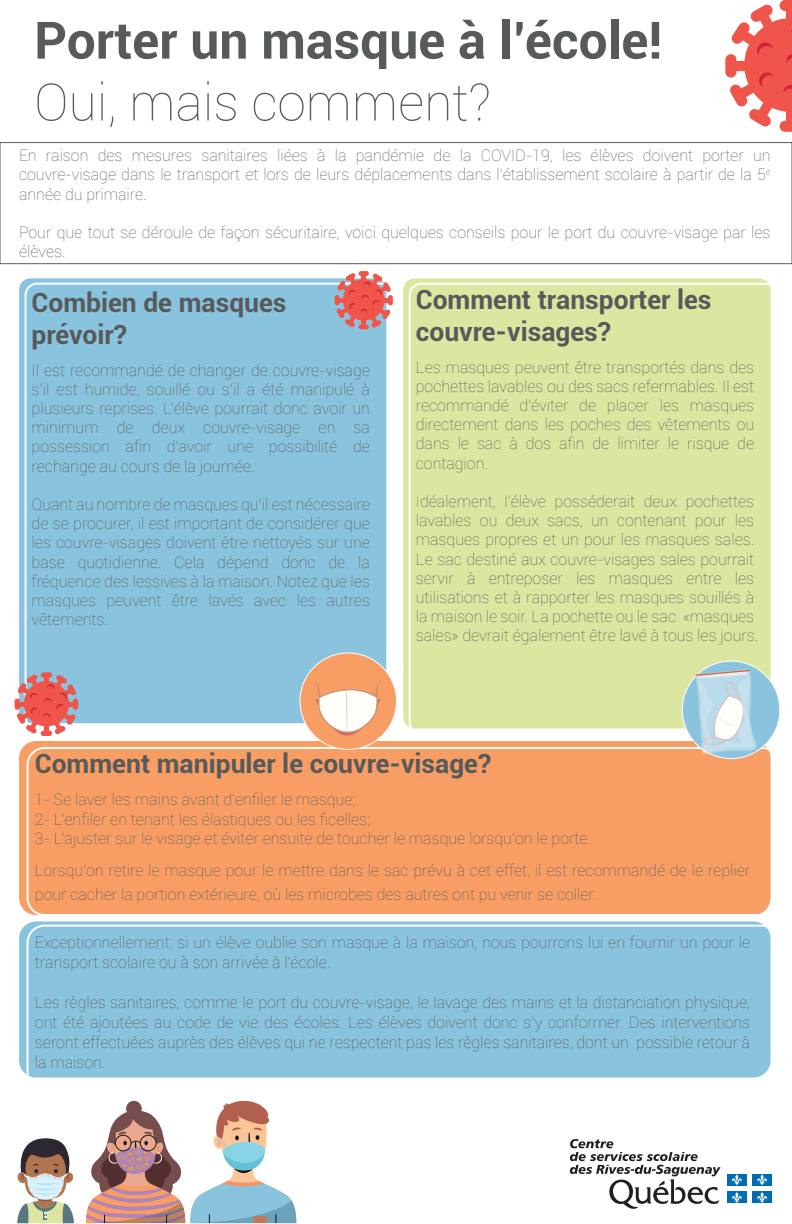
<style>
.page{position:relative;width:792px;height:1224px;background:#fff}
.page>*{position:absolute;margin:0;border:0;box-sizing:border-box;transform-origin:0 0}
.t1{font:700 51.6px "Roboto";color:#575a5b}
.t2{font:100 51.6px "Roboto";color:#575a5b}
.t3{font:700 26.4px/32px "Roboto";color:#575a5b}
.t4{font:100 16px/19.2px "Roboto";color:#575a5b;text-align:justify}
.s1{font-size:14px}
</style>
<div class="page">
<div style="left:0;top:142px;width:792px;height:122px;border:1px solid #575a5b"></div>
<div style="left:19px;top:278px;width:367px;height:445px;background:#8ac3dd;border-radius:12px"></div>
<div style="left:25px;top:283px;width:369px;height:447px;border:2px solid #fff;border-radius:12px"></div>
<div style="left:403px;top:278px;width:368px;height:451px;background:#dde6a0;border-radius:12px"></div>
<div style="left:409px;top:283px;width:369px;height:452px;border:2px solid #fff;border-radius:12px"></div>
<div style="left:19px;top:741px;width:752px;height:174px;background:#f89e64;border-radius:17px"></div>
<div style="left:19px;top:921px;width:752px;height:157px;background:#8ac3dd;border-radius:17px"></div>
<div style="left:27px;top:747px;width:753px;height:169px;border:2px solid #fff;border-radius:17px"></div>
<div style="left:27px;top:925px;width:753px;height:206px;border:2px solid #fff;border-radius:17px"></div>
<div style="left:682px;top:661px;width:98px;height:98px;background:#8ac3dd;border-radius:50%"></div>
<svg style="left:696px;top:660px;width:60px;height:94px"></svg>
<div style="left:300px;top:653px;width:96px;height:96px;background:#f89e64;border-radius:50%"></div>
<svg style="left:314px;top:681px;width:68px;height:68px"></svg>
<div style="left:359px;top:271px;width:10px;height:5px;background:#f0554b;border-radius:2px"></div>
<div style="left:359px;top:324px;width:10px;height:5px;background:#f0554b;border-radius:2px"></div>
<div style="left:388px;top:295px;width:5px;height:10px;background:#f0554b;border-radius:2px"></div>
<hr style="left:335px;top:295px;width:4px;height:10px;background:#f0554b;border-radius:2px">
<svg style="left:336px;top:273px;width:55px;height:55px"></svg>
<div style="left:41px;top:672px;width:11px;height:6px;background:#f0554b;border-radius:3px"></div>
<div style="left:41px;top:731px;width:11px;height:5px;background:#f0554b;border-radius:3px"></div>
<div style="left:73px;top:699px;width:5px;height:11px;background:#f0554b;border-radius:3px"></div>
<div style="left:15px;top:699px;width:5px;height:11px;background:#f0554b;border-radius:3px"></div>
<svg style="left:17px;top:674px;width:59px;height:60px"></svg>
<div style="left:725px;top:54px;width:11px;height:24px;background:#f0554b;border-radius:6px"></div>
<svg style="left:729px;top:0;width:63px;height:132px"></svg>
<svg style="left:570px;top:1139px;width:151px;height:70px"></svg>
<div style="left:727px;top:1174px;width:20px;height:12px;background:#006cb7"></div>
<svg style="left:732px;top:1174px;width:10px;height:11px"></svg>
<div style="left:752px;top:1174px;width:20px;height:12px;background:#006cb7"></div>
<svg style="left:757px;top:1174px;width:10px;height:11px"></svg>
<div style="left:727px;top:1191px;width:20px;height:12px;background:#006cb7"></div>
<svg style="left:732px;top:1192px;width:10px;height:11px"></svg>
<div style="left:752px;top:1191px;width:20px;height:12px;background:#006cb7"></div>
<svg style="left:757px;top:1192px;width:10px;height:11px"></svg>
<svg style="left:17px;top:1138px;width:57px;height:85px"></svg>
<svg style="left:86px;top:1100px;width:210px;height:123px"></svg>
<h1 class="t1" style="left:34px;top:4px;width:630px">Porter un masque à l’école!</h1>
<h1 class="t2" style="left:34px;top:66px;width:458px">Oui, mais comment?</h1>
<p class="t4" style="left:19px;top:145px;width:753px">En raison des mesures sanitaires liées à la pandémie de la COVID-19, les élèves doivent porter un couvre-visage dans le transport et lors de leurs déplacements dans l’établissement scolaire à partir de la 5<sup>e </sup>année du primaire.</p>
<p class="t4" style="left:19px;top:222px;width:753px">Pour que tout se déroule de façon sécuritaire, voici quelques conseils pour le port du couvre-visage par les élèves.</p>
<h2 class="t3" style="left:32px;top:285px;width:256px">Combien de masques prévoir?</h2>
<p class="t4" style="left:32px;top:360px;width:340px">Il est recommandé de changer de couvre-visage s’il est humide, souillé ou s’il a été manipulé à plusieurs reprises. L’élève pourrait donc avoir un minimum de deux couvre-visage en sa possession afin d’avoir une possibilité de rechange au cours de la journée.</p>
<p class="t4" style="left:32px;top:494px;width:340px">Quant au nombre de masques qu’il est nécessaire de se procurer, il est important de considérer que les couvre-visages doivent être nettoyés sur une base quotidienne. Cela dépend donc de la fréquence des lessives à la maison. Notez que les masques peuvent être lavés avec les autres vêtements.</p>
<h2 class="t3" style="left:416px;top:282px;width:297px">Comment transporter les couvre-visages?</h2>
<p class="t4" style="left:416px;top:357px;width:340px">Les masques peuvent être transportés dans des pochettes lavables ou des sacs refermables. Il est recommandé d’éviter de placer les masques directement dans les poches des vêtements ou dans le sac à dos afin de limiter le risque de contagion.</p>
<p class="t4" style="left:416px;top:491px;width:344px;text-align:left">Idéalement, l’élève posséderait deux pochettes lavables ou deux sacs, un contenant pour les masques propres et un pour les masques sales.<br>Le sac destiné aux couvre-visages sales pourrait servir à entreposer les masques entre les utilisations et à rapporter les masques souillés à la maison le soir. La pochette ou le sac «masques sales» devrait également être lavé à tous les jours.</p>
<h2 class="t3" style="left:35px;top:747px;width:458px">Comment manipuler le couvre-visage?</h2>
<p class="t4" style="left:35px;top:789px;width:558px;text-align:left">1- Se laver les mains avant d’enfiler le masque;<br>2- L’enfiler en tenant les élastiques ou les ficelles;<br>3- L’ajuster sur le visage et éviter ensuite de toucher le masque lorsqu’on le porte.</p>
<p class="t4" style="left:35px;top:857px;width:717px;line-height:24px">Lorsqu’on retire le masque pour le mettre dans le sac prévu à cet effet, il est recommandé de le replier pour cacher la portion extérieure, où les microbes des autres ont pu venir se coller.</p>
<p class="t4" style="left:35px;top:931px;width:717px;line-height:20px">Exceptionnellement, si un élève oublie son masque à la maison, nous pourrons lui en fournir un pour le transport scolaire ou à son arrivée à l’école.</p>
<p class="t4" style="left:35px;top:991px;width:717px;line-height:20px">Les règles sanitaires, comme le port du couvre-visage, le lavage des mains et la distanciation physique, ont été ajoutées au code de vie des écoles. Les élèves doivent donc s’y conformer. Des interventions seront effectuées auprès des élèves qui ne respectent pas les règles sanitaires, dont un possible retour à la maison<span class="s1">.</span></p>
</div>
